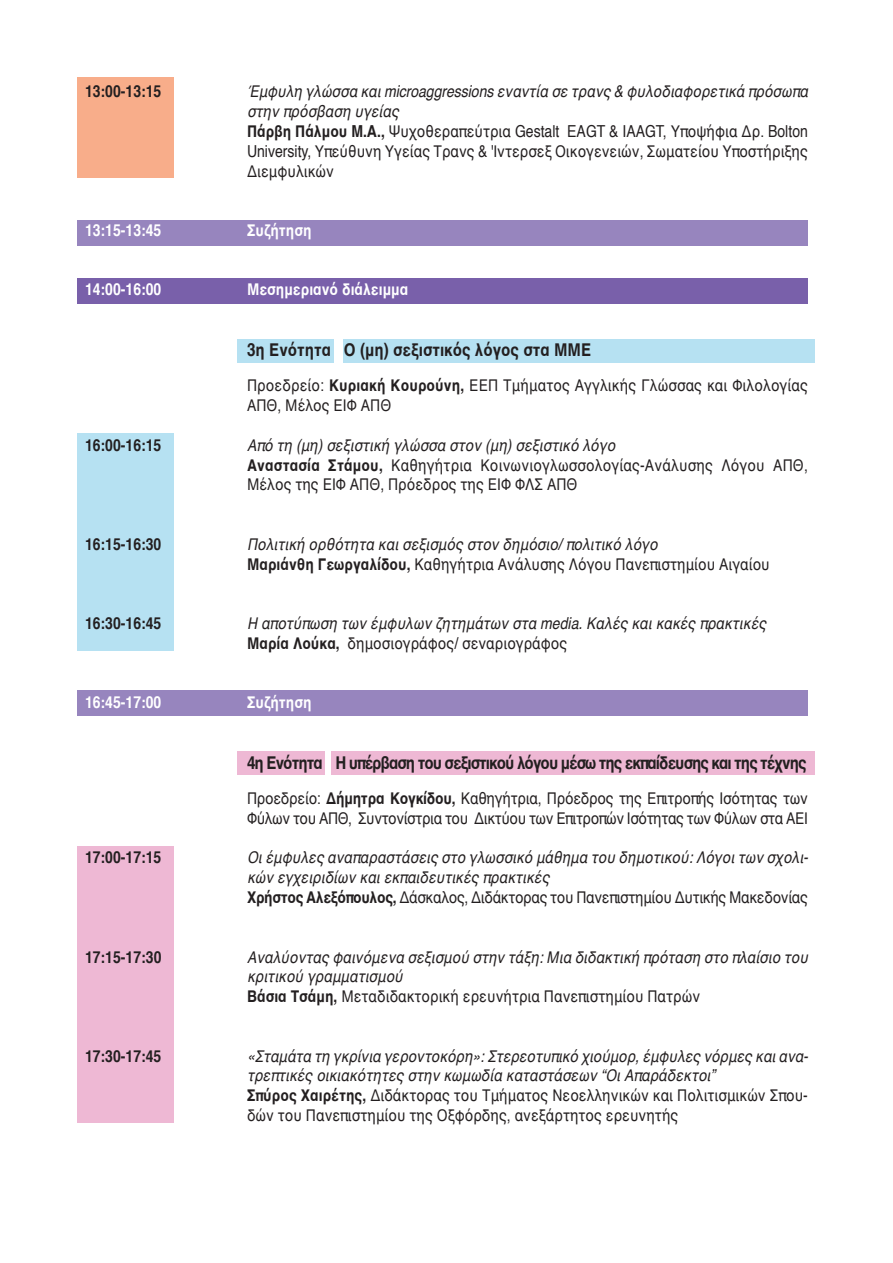
<style>
.page{position:relative;width:893px;height:1263px;background:#fff}
.page>*{position:absolute;margin:0;border:0;box-sizing:border-box;transform-origin:0 0}
.t1{font:700 18px "Helvetica";letter-spacing:-.06em;color:#231f20;scale:.85 1}
.t2{font:700 18px "Helvetica";color:#231f20;scale:.85 1}
.t3{font:italic 16.5px/19.8px "Helvetica";color:#231f20;scale:.85 1}
.t4{font:16.5px/19.8px "Helvetica";color:#231f20;scale:.85 1}
.t5{font:16.5px/19.8px "Helvetica";letter-spacing:-.03em;color:#231f20;scale:.85 1}
.t6{font:700 16.5px "Helvetica";color:#231f20;scale:.85 1}
.t7{font:700 16.5px "Helvetica";color:#fff;scale:.85 1}
.s1{font-style:italic}
.s2{font-weight:700}
.s3{font-weight:700;font-style:normal}
.s4{font-style:normal}
</style>
<div class="page">
<div style="left:78px;top:220px;width:730px;height:26px;background:#9785be"></div>
<div style="left:78px;top:279px;width:730px;height:25px;background:#7960aa"></div>
<div style="left:78px;top:691px;width:730px;height:25px;background:#9785be"></div>
<div style="left:78px;top:78px;width:96px;height:100px;background:#f8ad8a"></div>
<div style="left:237px;top:340px;width:97px;height:23px;background:#b6e1f2"></div>
<div style="left:78px;top:433px;width:96px;height:218px;background:#b6e1f2"></div>
<div style="left:343px;top:340px;width:472px;height:23px;background:#b6e1f2"></div>
<div style="left:237px;top:751px;width:87px;height:23px;background:#eeb8d4"></div>
<div style="left:78px;top:846px;width:96px;height:277px;background:#eeb8d4"></div>
<div style="left:332px;top:751px;width:483px;height:23px;background:#eeb8d4"></div>
<p class="t6" style="left:85px;top:85px;width:91px">13:00-13:15</p>
<p class="t4" style="left:247px;top:83px;width:661px"><span class="s1">Έμφυλη γλώσσα και microaggressions εναντία σε τρανς &amp; φυλοδιαφορετικά πρόσωπα στην πρόσβαση υγείας<br></span><span class="s2">Πάρβη Πάλμου M.A.,</span> Ψυχοθεραπεύτρια Gestalt EAGT &amp; IAAGT, Υποψήφια Δρ. Bolton University, Υπεύθυνη Υγείας Τρανς &amp; 'Ιντερσεξ Οικογενειών, Σωματείου Υποστήριξης Διεμφυλικών</p>
<p class="t7" style="left:85px;top:223px;width:91px">13:15-13:45</p>
<p class="t7" style="left:247px;top:223px;width:78px">Συζήτηση</p>
<p class="t7" style="left:85px;top:283px;width:91px">14:00-16:00</p>
<p class="t7" style="left:247px;top:283px;width:191px">Μεσημεριανό διάλειμμα</p>
<p class="t2" style="left:247px;top:342px;width:407px">3η Ενότητα Ο (μη) σεξιστικός λόγος στα ΜΜΕ</p>
<p class="t4" style="left:247px;top:377px;width:661px">Προεδρείο: <span class="s2">Κυριακή Κουρούνη,</span> ΕΕΠ Τμήματος Αγγλικής Γλώσσας και Φιλολογίας<br>ΑΠΘ, Μέλος ΕΙΦ ΑΠΘ</p>
<p class="t6" style="left:85px;top:438px;width:91px">16:00-16:15</p>
<p class="t4" style="left:247px;top:436px;width:661px"><span class="s1">Από τη (μη) σεξιστική γλώσσα στον (μη) σεξιστικό λόγο<br></span><span class="s2">Αναστασία Στάμου,</span> Καθηγήτρια Κοινωνιογλωσσολογίας-Ανάλυσης Λόγου ΑΠΘ,<br>Μέλος της ΕΙΦ ΑΠΘ, Πρόεδρος της ΕΙΦ ΦΛΣ ΑΠΘ</p>
<p class="t6" style="left:85px;top:537px;width:91px">16:15-16:30</p>
<p class="t3" style="left:247px;top:535px;width:616px">Πολιτική ορθότητα και σεξισμός στον δημόσιο/ πολιτικό λόγο<br><span class="s3">Μαριάνθη Γεωργαλίδου,</span> <span class="s4">Καθηγήτρια Ανάλυσης Λόγου Πανεπιστημίου Αιγαίου</span></p>
<p class="t6" style="left:85px;top:616px;width:91px">16:30-16:45</p>
<p class="t3" style="left:247px;top:615px;width:612px">Η αποτύπωση των έμφυλων ζητημάτων στα media. Καλές και κακές πρακτικές<br><span class="s3">Μαρία Λούκα,</span> <span class="s4">δημοσιογράφος/ σεναριογράφος</span></p>
<p class="t7" style="left:85px;top:695px;width:91px">16:45-17:00</p>
<p class="t7" style="left:247px;top:695px;width:78px">Συζήτηση</p>
<p class="t1" style="left:247px;top:755px;width:660px">4η Ενότητα Η υπέρβαση του σεξιστικού λόγου μέσω της εκπαίδευσης και της τέχνης</p>
<p class="t5" style="left:247px;top:790px;width:661px">Προεδρείο: <span class="s2">Δήμητρα Κογκίδου,</span> Καθηγήτρια, Πρόεδρος της Επιτροπής Ισότητας των<br>Φύλων του ΑΠΘ, Συντονίστρια του Δικτύου των Επιτροπών Ισότητας των Φύλων στα ΑΕΙ</p>
<p class="t6" style="left:85px;top:851px;width:91px">17:00-17:15</p>
<p class="t3" style="left:247px;top:849px;width:661px">Οι έμφυλες αναπαραστάσεις στο γλωσσικό μάθημα του δημοτικού: Λόγοι των σχολι&shy;κών εγχειριδίων και εκπαιδευτικές πρακτικές<br><span class="s3">Χρήστος Αλεξόπουλος,</span> <span class="s4">Δάσκαλος, Διδάκτορας του Πανεπιστημίου Δυτικής Μακεδονίας</span></p>
<p class="t6" style="left:85px;top:950px;width:91px">17:15-17:30</p>
<p class="t3" style="left:247px;top:948px;width:661px">Αναλύοντας φαινόμενα σεξισμού στην τάξη: Μια διδακτική πρόταση στο πλαίσιο του κριτικού γραμματισμού<br><span class="s3">Βάσια Τσάμη,</span> <span class="s4">Μεταδιδακτορική ερευνήτρια Πανεπιστημίου Πατρών</span></p>
<p class="t6" style="left:85px;top:1049px;width:91px">17:30-17:45</p>
<p class="t3" style="left:247px;top:1047px;width:661px">«Σταμάτα τη γκρίνια γεροντοκόρη»: Στερεοτυπικό χιούμορ, έμφυλες νόρμες και ανα&shy;τρεπτικές οικιακότητες στην κωμωδία καταστάσεων “Οι Απαράδεκτοι”<br><span class="s3">Σπύρος Χαιρέτης,</span> <span class="s4">Διδάκτορας του Τμήματος Νεοελληνικών και Πολιτισμικών Σπου&shy;δών του Πανεπιστημίου της Οξφόρδης, ανεξάρτητος ερευνητής</span></p>
</div>
